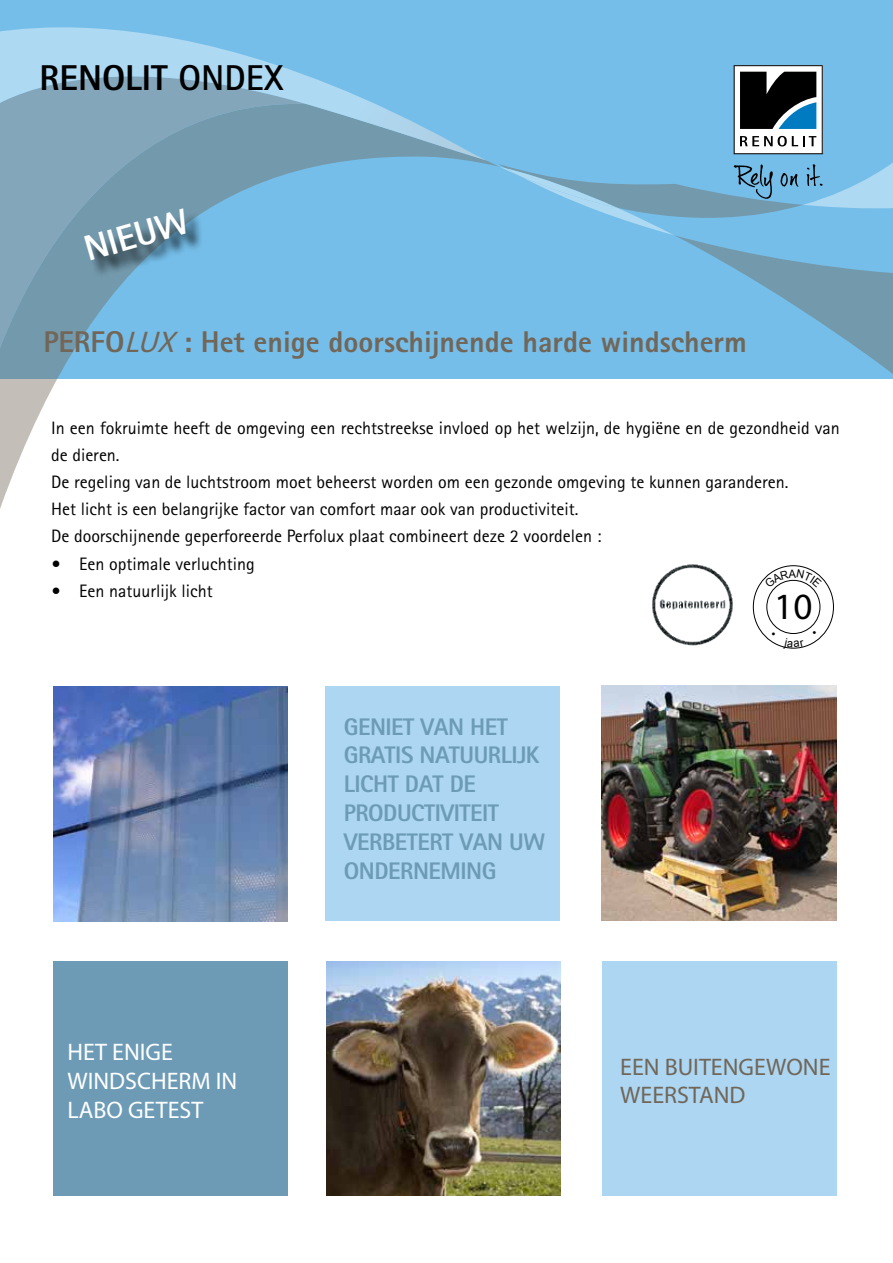
<style>
.page{position:relative;width:893px;height:1263px;background:#fff}
.page>*{position:absolute;margin:0;border:0;box-sizing:border-box;transform-origin:0 0}
.t1{font:37.2px "Myriad Pro";color:#000}
.t2{font:800 36px "Rotis Sans Serif Std";color:#fff}
.t3{font:800 35.85px "Rotis Sans Serif Std";color:#000}
.t4{font:800 30px "Rotis Sans Serif Std";color:#716658}
.t5{font:800 24px/28.8px "Rotis Sans Serif Std";letter-spacing:-.02em;color:#6d9bb6}
.t6{font:24px/28.8px "Myriad Pro";color:#fff}
.t7{font:24px/28.8px "Myriad Pro";color:#716658}
.t8{font:18px/27px "Rotis Sans Serif Std";color:#000}
.s1{font-weight:700}
.s2{font-family:"Myriad Pro";font-weight:400;font-style:italic}
.s3{font-weight:800}
</style>
<div class="page">
<div style="left:0;top:0;width:893px;height:378px;background:#75bee9"></div>
<svg style="left:0;top:160px;width:498px;height:349px"></svg>
<svg style="left:0;top:161px;width:306px;height:240px"></svg>
<svg style="left:0;top:27px;width:486px;height:134px"></svg>
<svg style="left:498px;top:65px;width:395px;height:314px"></svg>
<div style="left:602px;top:961px;width:235px;height:234px;background:#acd6f2"></div>
<div style="left:325px;top:686px;width:235px;height:235px;background:#acd6f2"></div>
<div style="left:53px;top:961px;width:235px;height:234px;background:#6d9bb6"></div>
<img style="left:326px;top:961px;width:235px;height:234px">
<img style="left:53px;top:686px;width:235px;height:235px">
<img style="left:602px;top:686px;width:235px;height:235px">
<div style="left:766px;top:580px;width:54px;height:54px;border:1px solid #000;border-radius:50%"></div>
<img style="left:672px;top:564px;width:41px;height:82px">
<img style="left:652px;top:568px;width:81px;height:72px">
<div style="left:87px;top:211px;width:117px;height:67px;background:#000;opacity:.75"></div>
<svg style="left:764px;top:569px;width:58px;height:19px"></svg>
<svg style="left:783px;top:646px;width:21px;height:3px"></svg>
<h3 class="t3" style="left:39px;top:55px;width:246px">RENOLIT <span class="s1">ONDEX</span></h3>
<h2 class="t2" style="left:79px;top:228px;width:108px;rotate:-16deg">NIEUW</h2>
<h3 class="t4" style="left:43px;top:323px;width:705px">PERFO<span class="s2">LUX</span>: Het enige doorschijnende harde windscherm</h3>
<p class="t8" style="left:51px;top:415px;width:790px">In een fokruimte heeft de omgeving een rechtstreekse invloed op het welzijn, de hygiëne en de gezondheid van de dieren.<br>De regeling van de luchtstroom moet beheerst worden om een gezonde omgeving te kunnen garanderen.<br>Het licht is een belangrijke factor van comfort maar ook van productiviteit.<br>De doorschijnende geperforeerde Perfolux plaat combineert deze 2 voordelen :</p>
<p class="t8" style="left:51px;top:550px;width:205px"><span class="s3">•</span> Een optimale verluchting</p>
<p class="t8" style="left:51px;top:577px;width:163px"><span class="s3">•</span> Een natuurlijk licht</p>
<h1 class="t1" style="left:774px;top:584px;width:40px">10</h1>
<h3 class="t6" style="left:67px;top:1037px;width:171px">HET ENIGE<br>WINDSCHERM IN<br>LABO GETEST</h3>
<h3 class="t5" style="left:344px;top:712px;width:203px">GENIET VAN HET<br>GRATIS NATUURLIJK<br>LICHT DAT DE<br>PRODUCTIVITEIT<br>VERBETERT VAN UW<br>ONDERNEMING</h3>
<h3 class="t7" style="left:620px;top:1052px;width:212px">EEN BUITENGEWONE<br>WEERSTAND</h3>
</div>
